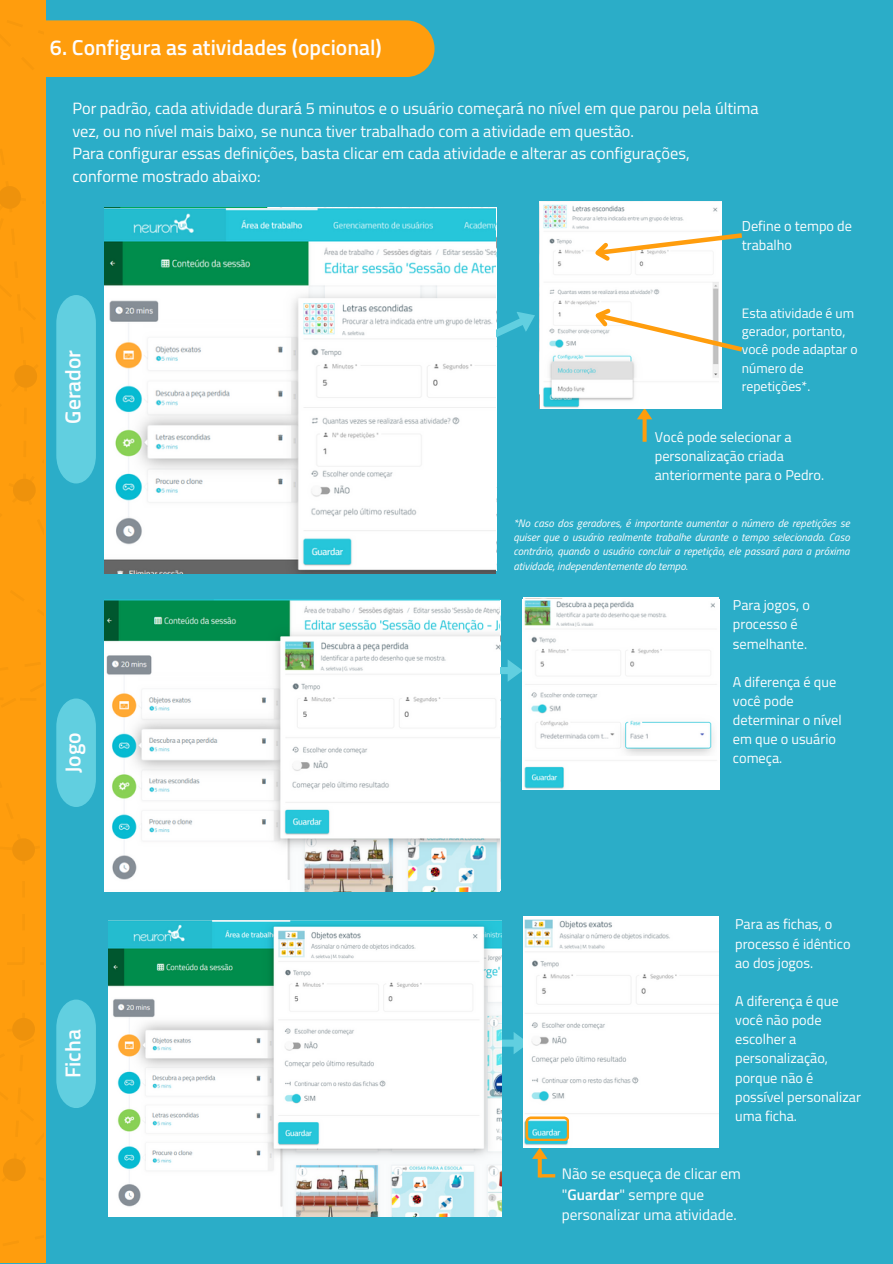
<style>
.page{position:relative;width:893px;height:1264px;background:#fff}
.page>*{position:absolute;margin:0;border:0;box-sizing:border-box;transform-origin:0 0}
.t1{font:600 21.6px "Titillium Web";color:#fdfdfe}
.t2{font:16.35px/22.5px "Titillium Web";color:#fdfdfe}
.t3{font:15.15px/20.2px "Titillium Web";color:#fdfdfe}
.t4{font:14.25px/19.2px "Titillium Web";color:#fdfdfe}
.t5{font:13.65px/18.3px "Titillium Web";color:#fdfdfe}
.t6{font:italic 10.8px/14.4px "Titillium Web";color:#fdfdfe;text-align:justify}
.s1{font-weight:600}
</style>
<div class="page">
<div style="left:0;top:0;width:892px;height:1263px;background:#2badc8"></div>
<div style="left:16px;top:20px;width:418px;height:57px;background:#ff9d0d;border-radius:28px"></div>
<div style="left:0;top:0;width:46px;height:1262px;background:#ff9d0d"></div>
<hr style="left:22px;top:946px;width:3px;height:17px;background:#f7980c">
<hr style="left:22px;top:914px;width:3px;height:16px;background:#f7980c">
<hr style="left:22px;top:881px;width:3px;height:16px;background:#f7980c">
<svg style="left:0;top:1018px;width:43px;height:245px"></svg>
<svg style="left:0;top:186px;width:37px;height:675px"></svg>
<svg style="left:56px;top:295px;width:40px;height:188px;background:#5dccde"></svg>
<svg style="left:56px;top:698px;width:40px;height:109px;background:#5acadc"></svg>
<svg style="left:56px;top:999px;width:40px;height:109px;background:#5acadc"></svg>
<svg style="left:637px;top:408px;width:15px;height:34px"></svg>
<svg style="left:499px;top:659px;width:24px;height:22px"></svg>
<svg style="left:532px;top:1147px;width:15px;height:30px"></svg>
<hr style="left:539px;top:1174px;width:16px;height:3px;background:#ff9d0d">
<svg style="left:495px;top:311px;width:40px;height:40px"></svg>
<img style="left:105px;top:208px;width:390px;height:365px">
<img style="left:539px;top:201px;width:182px;height:207px">
<svg style="left:588px;top:230px;width:154px;height:37px;background:#e5e7d7"></svg>
<svg style="left:587px;top:301px;width:156px;height:54px;background:#e3e9df"></svg>
<img style="left:105px;top:599px;width:394px;height:292px">
<img style="left:523px;top:599px;width:196px;height:190px">
<svg style="left:501px;top:1031px;width:22px;height:23px"></svg>
<img style="left:109px;top:920px;width:392px;height:296px">
<img style="left:523px;top:916px;width:196px;height:230px">
<svg style="left:525px;top:1116px;width:44px;height:25px"></svg>
<h3 class="t1" style="left:50px;top:31px;width:333px">6. Configura as atividades (opcional)</h3>
<p class="t2" style="left:72px;top:97px;width:687px">Por padrão, cada atividade durará 5 minutos e o usuário começará no nível em que parou pela última vez, ou no nível mais baixo, se nunca tiver trabalhado com a atividade em questão.<br>Para configurar essas definições, basta clicar em cada atividade e alterar as configurações, conforme mostrado abaixo:</p>
<h1 class="t1" style="left:56px;top:423px;width:75px;rotate:-90deg">Gerador</h1>
<h3 class="t1" style="left:56px;top:773px;width:42px;rotate:-90deg">Jogo</h3>
<h3 class="t1" style="left:56px;top:1078px;width:50px;rotate:-90deg">Ficha</h3>
<p class="t4" style="left:741px;top:216px;width:112px">Define o tempo de trabalho</p>
<p class="t5" style="left:741px;top:303px;width:117px">Esta atividade é um gerador, portanto, você pode adaptar o número de repetições*.</p>
<h3 class="t4" style="left:654px;top:427px;width:171px">Você pode selecionar a personalização criada anteriormente para o Pedro.</h3>
<p class="t6" style="left:513px;top:515px;width:338px">*No caso dos geradores, é importante aumentar o número de repetições se quiser que o usuário realmente trabalhe durante o tempo selecionado. Caso contrário, quando o usuário concluir a repetição, ele passará para a próxima atividade, independentemente do tempo.</p>
<h3 class="t4" style="left:732px;top:595px;width:78px">Para jogos, o processo é semelhante.</h3>
<p class="t4" style="left:732px;top:672px;width:110px">A diferença é que você pode determinar o nível em que o usuário começa.</p>
<p class="t4" style="left:735px;top:914px;width:117px">Para as fichas, o processo é idêntico ao dos jogos.</p>
<p class="t4" style="left:735px;top:991px;width:127px">A diferença é que você não pode escolher a personalização, porque não é possível personalizar uma ficha.</p>
<h1 class="t3" style="left:561px;top:1163px;width:181px">Não se esqueça de clicar em "<span class="s1">Guardar</span>" sempre que personalizar uma atividade.</h1>
</div>
